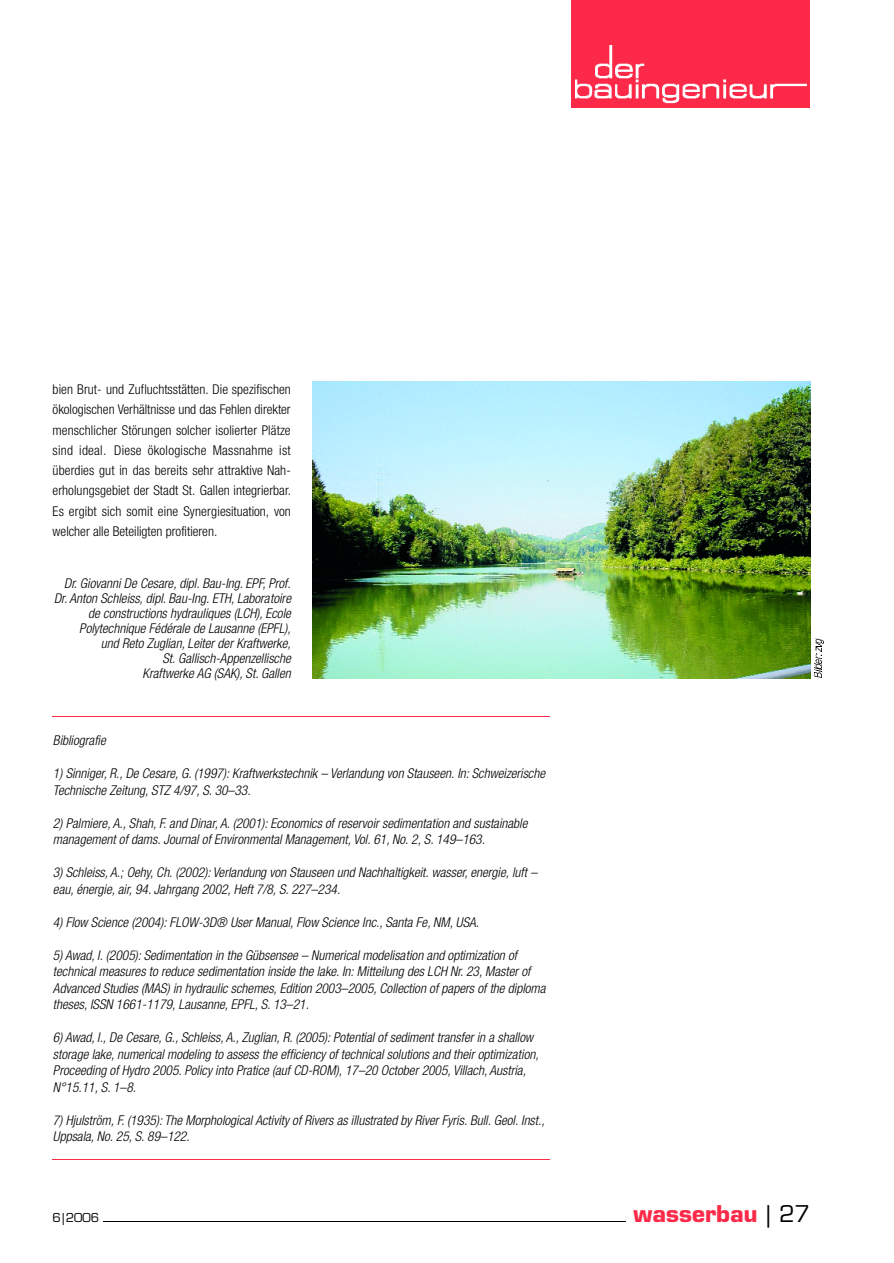
<style>
.page{position:relative;width:894px;height:1263px;background:#fff}
.page>*{position:absolute;margin:0;border:0;box-sizing:border-box;transform-origin:0 0}
.t1{font:700 22.5px "Eurostile LT";color:#fc2948}
.t2{font:italic 300 condensed 13.5px/16.5px "Helvetica Neue LT";color:#000}
.t3{font:300 condensed 13.5px/20.2px "Helvetica Neue LT";color:#000;text-align:justify}
.t4{font:12px "Eurostile LT";color:#000}
.s1{font-weight:400;color:#000}
</style>
<div class="page">
<div style="left:571px;top:0;width:239px;height:108px;background:#fc2948"></div>
<img style="left:576px;top:45px;width:151px;height:38px">
<img style="left:576px;top:83px;width:230px;height:21px">
<hr style="left:103px;top:1221px;width:522px;height:1px;background:#000">
<hr style="left:53px;top:1159px;width:497px;height:1px;background:#fc2948">
<hr style="left:53px;top:715px;width:497px;height:1px;background:#fc2948">
<img style="left:312px;top:381px;width:498px;height:297px">
<svg style="left:814px;top:638px;width:9px;height:39px"></svg>
<p class="t3" style="left:53px;top:380px;width:240px">bien Brut- und Zufluchtsstätten. Die spezifischen ökologischen Verhältnisse und das Fehlen direkter menschlicher Störungen solcher isolierter Plätze sind ideal. Diese ökologische Massnahme ist überdies gut in das bereits sehr attraktive Nah&shy;erholungsgebiet der Stadt St. Gallen integrierbar.<br>Es ergibt sich somit eine Synergiesituation, von welcher alle Beteiligten profitieren.</p>
<p class="t2" style="left:54px;top:576px;width:238px;line-height:15px;text-align:right">Dr. Giovanni De Cesare, dipl. Bau-Ing. EPF, Prof.<br>Dr. Anton Schleiss, dipl. Bau-Ing. ETH, Laboratoire de constructions hydrauliques (LCH), Ecole Polytechnique Fédérale de Lausanne (EPFL),<br>und Reto Zuglian, Leiter der Kraftwerke,<br>St. Gallisch-Appenzellische<br>Kraftwerke AG (SAK), St. Gallen</p>
<p class="t2" style="left:53px;top:733px;width:54px">Bibliografie</p>
<p class="t2" style="left:53px;top:766px;width:494px">1) Sinniger, R., De Cesare, G. (1997): Kraftwerkstechnik – Verlandung von Stauseen. In: Schweizerische<br>Technische Zeitung, STZ 4/97, S. 30–33.</p>
<p class="t2" style="left:53px;top:815px;width:476px">2) Palmiere, A., Shah, F. and Dinar, A. (2001): Economics of reservoir sedimentation and sustainable management of dams. Journal of Environmental Management, Vol. 61, No. 2, S. 149–163.</p>
<p class="t2" style="left:53px;top:865px;width:485px">3) Schleiss, A.; Oehy, Ch. (2002): Verlandung von Stauseen und Nachhaltigkeit. wasser, energie, luft – eau, énergie, air, 94. Jahrgang 2002, Heft 7/8, S. 227–234.</p>
<p class="t2" style="left:53px;top:914px;width:428px">4) Flow Science (2004): FLOW-3D® User Manual, Flow Science Inc., Santa Fe, NM, USA.</p>
<p class="t2" style="left:53px;top:947px;width:494px">5) Awad, I. (2005): Sedimentation in the Gübsensee – Numerical modelisation and optimization of technical measures to reduce sedimentation inside the lake. In: Mitteilung des LCH Nr. 23, Master of Advanced Studies (MAS) in hydraulic schemes, Edition 2003–2005, Collection of papers of the diploma theses, ISSN 1661-1179, Lausanne, EPFL, S. 13–21.</p>
<p class="t2" style="left:53px;top:1030px;width:487px">6) Awad, I., De Cesare, G., Schleiss, A., Zuglian, R. (2005): Potential of sediment transfer in a shallow storage lake, numerical modeling to assess the efficiency of technical solutions and their optimization, Proceeding of Hydro 2005. Policy into Pratice (auf CD-ROM), 17–20 October 2005, Villach, Austria, N°15.11, S. 1–8.</p>
<p class="t2" style="left:53px;top:1112px;width:493px">7) Hjulström, F. (1935): The Morphological Activity of Rivers as illustrated by River Fyris. Bull. Geol. Inst.,<br>Uppsala, No. 25, S. 89–122.</p>
<p class="t4" style="left:53px;top:1212px;width:48px">6|2006</p>
<h1 class="t1" style="left:633px;top:1205px;width:178px">wasserbau <span class="s1">| 27</span></h1>
</div>
